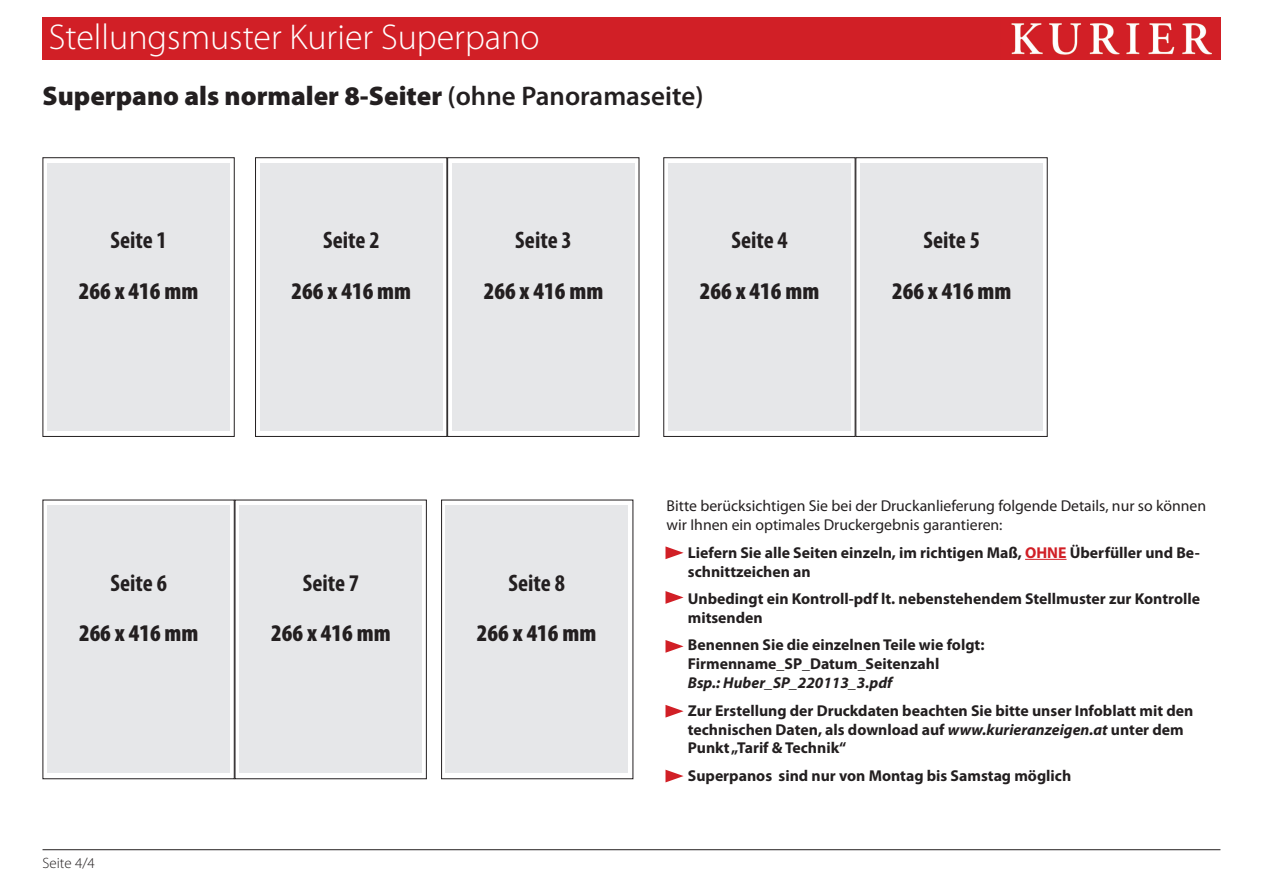
<style>
.page{position:relative;width:1263px;height:893px;background:#fff}
.page>*{position:absolute;margin:0;border:0;box-sizing:border-box;transform-origin:0 0}
.t1{font:300 36px "Myriad Pro";color:#fff}
.t2{font:900 27px "Myriad Pro";color:#231f20}
.t3{font:900 condensed 24px "Myriad Pro";color:#231f20}
.t4{font:700 condensed 24px "Myriad Pro";color:#231f20}
.t5{font:700 15.75px/18.9px "Myriad Pro";color:#231f20}
.t6{font:15.75px/18.9px "Myriad Pro";color:#231f20}
.t7{font:italic 700 15.75px "Myriad Pro";color:#231f20}
.t8{font:300 15px "Myriad Pro";color:#231f20}
.s1{font-weight:600}
.s2{color:#d11f26}
.s3{font-style:italic}
</style>
<div class="page">
<div style="left:663px;top:157px;width:192px;height:280px;border:1px solid #231f20"></div>
<div style="left:855px;top:157px;width:192px;height:280px;border:1px solid #231f20"></div>
<div style="left:668px;top:163px;width:183px;height:267px;background:#e6e7e9"></div>
<div style="left:860px;top:163px;width:183px;height:267px;background:#e6e7e9"></div>
<div style="left:43px;top:17px;width:990px;height:43px;background:#d11f26"></div>
<img style="left:1011px;top:17px;width:209px;height:43px">
<hr style="left:43px;top:849px;width:1177px;height:1px;background:#231f20">
<div style="left:43px;top:157px;width:192px;height:280px;border:1px solid #231f20"></div>
<div style="left:47px;top:163px;width:183px;height:267px;background:#e6e7e9"></div>
<div style="left:441px;top:500px;width:192px;height:279px;border:1px solid #231f20"></div>
<div style="left:445px;top:506px;width:183px;height:267px;background:#e6e7e9"></div>
<hr style="left:1025px;top:559px;width:41px;height:1px;background:#d11f26">
<svg style="left:665px;top:546px;width:19px;height:13px"></svg>
<svg style="left:665px;top:591px;width:19px;height:13px"></svg>
<svg style="left:665px;top:640px;width:19px;height:13px"></svg>
<svg style="left:665px;top:705px;width:19px;height:13px"></svg>
<svg style="left:665px;top:770px;width:19px;height:12px"></svg>
<div style="left:255px;top:157px;width:192px;height:280px;border:1px solid #231f20"></div>
<div style="left:447px;top:157px;width:192px;height:280px;border:1px solid #231f20"></div>
<div style="left:260px;top:163px;width:183px;height:267px;background:#e6e7e9"></div>
<div style="left:452px;top:163px;width:183px;height:267px;background:#e6e7e9"></div>
<div style="left:43px;top:500px;width:192px;height:279px;border:1px solid #231f20"></div>
<div style="left:235px;top:500px;width:192px;height:279px;border:1px solid #231f20"></div>
<div style="left:47px;top:506px;width:183px;height:267px;background:#e6e7e9"></div>
<div style="left:239px;top:506px;width:183px;height:267px;background:#e6e7e9"></div>
<h1 class="t1" style="left:49px;top:18px;width:492px">Stellungsmuster Kurier Superpano</h1>
<h2 class="t2" style="left:43px;top:81px;width:662px">Superpano als normaler 8-Seiter <span class="s1">(ohne Panoramaseite)</span></h2>
<h3 class="t4" style="left:110px;top:227px;width:58px">Seite 1</h3>
<h3 class="t3" style="left:79px;top:277px;width:121px">266 x 416 mm</h3>
<h3 class="t4" style="left:323px;top:227px;width:58px">Seite 2</h3>
<h3 class="t3" style="left:292px;top:277px;width:121px">266 x 416 mm</h3>
<h3 class="t4" style="left:515px;top:227px;width:58px">Seite 3</h3>
<h3 class="t3" style="left:484px;top:277px;width:121px">266 x 416 mm</h3>
<h3 class="t4" style="left:731px;top:227px;width:58px">Seite 4</h3>
<h3 class="t3" style="left:700px;top:277px;width:121px">266 x 416 mm</h3>
<h3 class="t4" style="left:923px;top:227px;width:58px">Seite 5</h3>
<h3 class="t3" style="left:892px;top:277px;width:121px">266 x 416 mm</h3>
<h3 class="t4" style="left:110px;top:569px;width:58px">Seite 6</h3>
<h3 class="t3" style="left:79px;top:620px;width:121px">266 x 416 mm</h3>
<h3 class="t4" style="left:303px;top:569px;width:58px">Seite 7</h3>
<h3 class="t3" style="left:271px;top:620px;width:121px">266 x 416 mm</h3>
<p class="t8" style="left:43px;top:855px;width:54px">Seite 4/4</p>
<h3 class="t4" style="left:508px;top:569px;width:58px">Seite 8</h3>
<h3 class="t3" style="left:477px;top:620px;width:121px">266 x 416 mm</h3>
<p class="t6" style="left:666px;top:496px;width:541px">Bitte berücksichtigen Sie bei der Druckanlieferung folgende Details, nur so können wir Ihnen ein optimales Druckergebnis garantieren:</p>
<p class="t5" style="left:688px;top:542px;width:513px">Liefern Sie alle Seiten einzeln, im richtigen Maß, <span class="s2">OHNE</span> Überfüller und Be&shy;schnittzeichen an</p>
<p class="t5" style="left:688px;top:589px;width:514px">Unbedingt ein Kontroll-pdf lt. nebenstehendem Stellmuster zur Kontrolle mitsenden</p>
<p class="t5" style="left:688px;top:635px;width:298px">Benennen Sie die einzelnen Teile wie folgt:<br>Firmenname_SP_Datum_Seitenzahl</p>
<p class="t7" style="left:688px;top:674px;width:206px">Bsp.: Huber_SP_220113_3.pdf</p>
<p class="t5" style="left:688px;top:700px;width:507px">Zur Erstellung der Druckdaten beachten Sie bitte unser Infoblatt mit den technischen Daten, als download auf <span class="s3">www.kurieranzeigen.at</span> unter dem<br>Punkt „Tarif &amp; Technik“</p>
<p class="t5" style="left:688px;top:765px;width:385px">Superpanos sind nur von Montag bis Samstag möglich</p>
</div>
